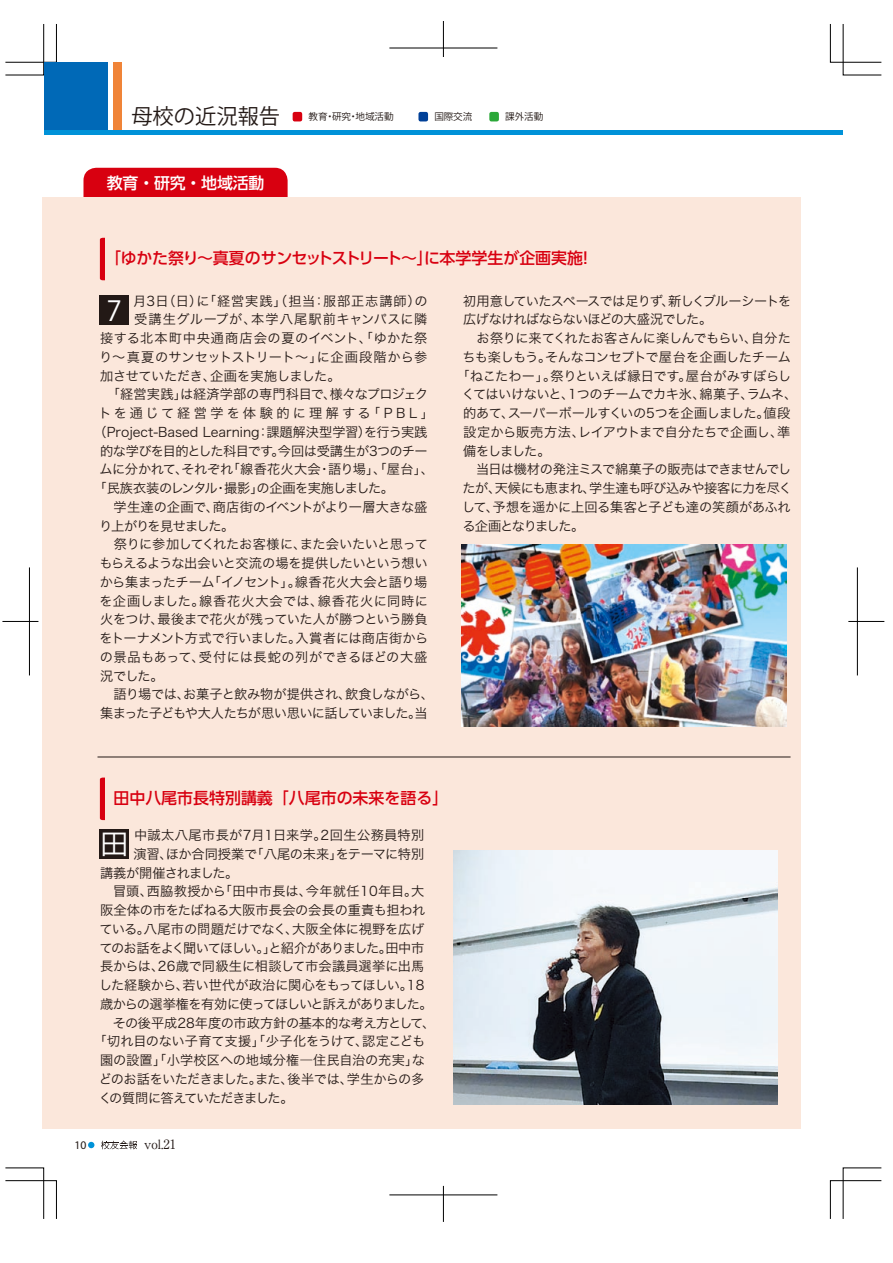
<style>
.page{position:relative;width:893px;height:1263px;background:#fff}
.page>*{position:absolute;margin:0;border:0;box-sizing:border-box;transform-origin:0 0}
.t1{font:27.6px "Koz Go Pro";color:#fff}
.t2{font:21.3px "Koz Go Pro";color:#231916}
.t3{font:500 15.9px "UD Shin Go Pro";color:#d80010}
.t4{font:500 15.9px "UD Shin Go Pro";letter-spacing:-.015em;color:#fff}
.t5{font:13.2px "Hira Kaku Pro W3";letter-spacing:-.02em;color:#231916}
.t6{font:13.2px "Hira Kaku Pro W3";letter-spacing:-.045em;color:#231916}
.t7{font:13.2px "Hira Kaku Pro W3";letter-spacing:-.04em;color:#231916}
.t8{font:13.2px "Hira Kaku Pro W3";letter-spacing:.03em;color:#231916}
.t9{font:13.2px "Hira Kaku Pro W3";letter-spacing:-.075em;color:#231916}
.t10{font:13.2px "Hira Kaku Pro W3";letter-spacing:-.055em;color:#231916}
.t11{font:13.2px "Hira Kaku Pro W3";color:#231916}
.t12{font:13.2px "Hira Kaku Pro W3";letter-spacing:-.09em;color:#231916}
.t13{font:13.2px "Hira Kaku Pro W3";letter-spacing:.065em;color:#231916;scale:1.2 1}
.t14{font:13.2px "Hira Kaku Pro W3";letter-spacing:-.05em;color:#231916}
.t15{font:13.2px "Hira Kaku Pro W3";letter-spacing:-.065em;color:#231916}
.t16{font:13.2px "Hira Kaku Pro W3";letter-spacing:-.02em;color:#231916;scale:1.2 1}
.t17{font:13.2px "Hira Kaku Pro W3";letter-spacing:.01em;color:#231916}
.t18{font:13.2px "Hira Kaku Pro W3";letter-spacing:.045em;color:#231916}
.t19{font:13.2px "Hira Kaku Pro W3";letter-spacing:.005em;color:#231916}
.t20{font:13.2px "Hira Kaku Pro W3";letter-spacing:.05em;color:#231916}
.t21{font:13.2px "Hira Kaku Pro W3";letter-spacing:.03em;color:#231916;scale:1.2 1}
.t22{font:13.2px "Hira Kaku Pro W3";letter-spacing:.045em;color:#231916;scale:1.2 1}
.t23{font:13.2px "Hira Kaku Pro W3";letter-spacing:.23em;color:#231916}
.t24{font:13.2px "Hira Kaku Pro W3";letter-spacing:-.06em;color:#231916}
.t25{font:13.2px "Hira Kaku Pro W3";letter-spacing:-.085em;color:#231916}
.t26{font:13.2px "Hira Kaku Pro W3";letter-spacing:-.105em;color:#231916}
.t27{font:12.75px "Ryumin Pro";color:#231916}
.t28{font:11.7px "Myriad Pro";color:#231916}
.t29{font:9.6px "Koz Go Pro";letter-spacing:-.01em;color:#231916}
</style>
<div class="page">
<svg style="left:5px;top:1167px;width:52px;height:52px"></svg>
<svg style="left:5px;top:24px;width:52px;height:51px"></svg>
<svg style="left:830px;top:24px;width:52px;height:51px"></svg>
<svg style="left:830px;top:1167px;width:52px;height:52px"></svg>
<hr style="left:2px;top:621px;width:36px;height:1px;background:#000">
<hr style="left:29px;top:567px;width:1px;height:108px;background:#000">
<hr style="left:848px;top:621px;width:36px;height:1px;background:#000">
<hr style="left:857px;top:567px;width:1px;height:108px;background:#000">
<hr style="left:389px;top:48px;width:108px;height:1px;background:#000">
<hr style="left:443px;top:21px;width:1px;height:36px;background:#000">
<hr style="left:389px;top:1195px;width:108px;height:1px;background:#000">
<hr style="left:443px;top:1186px;width:1px;height:36px;background:#000">
<div style="left:83px;top:168px;width:205px;height:47px;background:#d80010;border-radius:13px"></div>
<div style="left:43px;top:198px;width:758px;height:931px;background:#fbe7db"></div>
<svg style="left:101px;top:1141px;width:36px;height:8px"></svg>
<svg style="left:88px;top:1142px;width:6px;height:6px"></svg>
<div style="left:44px;top:62px;width:63px;height:73px;background:#0069b7"></div>
<div style="left:113px;top:62px;width:8px;height:73px;background:#f08438"></div>
<div style="left:44px;top:130px;width:799px;height:5px;background:#0092d8"></div>
<div style="left:293px;top:112px;width:9px;height:9px;background:#d80010;border-radius:2px"></div>
<div style="left:489px;top:112px;width:10px;height:9px;background:#2ba839;border-radius:2px"></div>
<div style="left:418px;top:112px;width:10px;height:9px;background:#004098;border-radius:2px"></div>
<img style="left:462px;top:544px;width:325px;height:183px">
<svg style="left:100px;top:777px;width:5px;height:43px"></svg>
<svg style="left:100px;top:238px;width:5px;height:42px"></svg>
<div style="left:99px;top:295px;width:29px;height:30px;background:#231916"></div>
<div style="left:99px;top:829px;width:30px;height:30px;background:#231916"></div>
<hr style="left:98px;top:757px;width:692px;height:1px;background:#231916">
<img style="left:453px;top:850px;width:325px;height:254px">
<p class="t2" style="left:131px;top:102px;width:150px">母校の近況報告</p>
<p class="t4" style="left:107px;top:170px;width:159px">教育・研究・地域活動</p>
<p class="t29" style="left:309px;top:111px;width:87px">教育・研究・地域活動</p>
<p class="t29" style="left:434px;top:111px;width:39px">国際交流</p>
<p class="t29" style="left:505px;top:111px;width:40px">課外活動</p>
<p class="t3" style="left:105px;top:245px;width:490px">「ゆかた祭り～真夏のサンセットストリート～」に本学学生が企画実施！</p>
<p class="t1" style="left:106px;top:293px;width:17px">7</p>
<p class="t10" style="left:463px;top:289px;width:330px">初用意していたスペースでは足りず、新しくブルーシートを</p>
<p class="t24" style="left:463px;top:308px;width:251px">広げなければならないほどの大盛況でした。</p>
<p class="t5" style="left:463px;top:326px;width:329px">　お祭りに来てくれたお客さんに楽しんでもらい、自分た</p>
<p class="t5" style="left:462px;top:345px;width:330px">ちも楽しもう。そんなコンセプトで屋台を企画したチーム</p>
<p class="t5" style="left:456px;top:364px;width:336px">「ねこたわー」。祭りといえば縁日です。屋台がみすぼらし</p>
<p class="t5" style="left:462px;top:383px;width:337px">くてはいけないと、1つのチームでカキ氷、綿菓子、ラムネ、</p>
<p class="t5" style="left:463px;top:401px;width:329px">的あて、スーパーボールすくいの5つを企画しました。値段</p>
<p class="t5" style="left:463px;top:420px;width:329px">設定から販売方法、レイアウトまで自分たちで企画し、準</p>
<p class="t5" style="left:463px;top:439px;width:89px">備をしました。</p>
<p class="t6" style="left:463px;top:458px;width:330px">　当日は機材の発注ミスで綿菓子の販売はできませんでし</p>
<p class="t14" style="left:463px;top:476px;width:331px">たが、天候にも恵まれ、学生達も呼び込みや接客に力を尽く</p>
<p class="t5" style="left:462px;top:495px;width:330px">して、予想を遥かに上回る集客と子ども達の笑顔があふれ</p>
<p class="t26" style="left:462px;top:514px;width:123px">る企画となりました。</p>
<p class="t13" style="left:100px;top:289px;width:274px">　　月3日（日）に「経営実践」（担当：服部正志講師）の</p>
<p class="t22" style="left:100px;top:308px;width:274px">　　受講生グループが、本学八尾駅前キャンパスに隣</p>
<p class="t18" style="left:100px;top:326px;width:329px">接する北本町中央通商店会の夏のイベント、「ゆかた祭</p>
<p class="t19" style="left:99px;top:345px;width:330px">り～真夏のサンセットストリート～」に企画段階から参</p>
<p class="t5" style="left:100px;top:364px;width:242px">加させていただき、企画を実施しました。</p>
<p class="t5" style="left:100px;top:383px;width:330px">　「経営実践」は経済学部の専門科目で、様々なプロジェク</p>
<p class="t23" style="left:99px;top:401px;width:337px">トを通じて経営学を体験的に理解する「PBL」</p>
<p class="t11" style="left:93px;top:420px;width:335px">（Project-Based Learning：課題解決型学習）を行う実践</p>
<p class="t7" style="left:100px;top:439px;width:329px">的な学びを目的とした科目です。今回は受講生が3つのチー</p>
<p class="t5" style="left:100px;top:458px;width:336px">ムに分かれて、それぞれ「線香花火大会・語り場」、「屋台」、</p>
<p class="t6" style="left:93px;top:476px;width:302px">「民族衣装のレンタル・撮影」の企画を実施しました。</p>
<p class="t5" style="left:100px;top:495px;width:329px">　学生達の企画で、商店街のイベントがより一層大きな盛</p>
<p class="t25" style="left:99px;top:514px;width:137px">り上がりを見せました。</p>
<p class="t5" style="left:100px;top:533px;width:329px">　祭りに参加してくれたお客様に、また会いたいと思って</p>
<p class="t6" style="left:99px;top:551px;width:330px">もらえるような出会いと交流の場を提供したいという想い</p>
<p class="t7" style="left:100px;top:570px;width:329px">から集まったチーム「イノセント」。線香花火大会と語り場</p>
<p class="t20" style="left:100px;top:589px;width:330px">を企画しました。線香花火大会では、線香花火に同時に</p>
<p class="t5" style="left:100px;top:608px;width:329px">火をつけ、最後まで花火が残っていた人が勝つという勝負</p>
<p class="t5" style="left:100px;top:626px;width:330px">をトーナメント方式で行いました。入賞者には商店街から</p>
<p class="t8" style="left:100px;top:645px;width:329px">の景品もあって、受付には長蛇の列ができるほどの大盛</p>
<p class="t5" style="left:100px;top:664px;width:65px">況でした。</p>
<p class="t5" style="left:100px;top:683px;width:335px">　語り場では、お菓子と飲み物が提供され、飲食しながら、</p>
<p class="t9" style="left:100px;top:701px;width:329px">集まった子どもや大人たちが思い思いに話していました。当</p>
<p class="t3" style="left:113px;top:785px;width:336px">田中八尾市長特別講義「八尾市の未来を語る」</p>
<p class="t21" style="left:100px;top:823px;width:272px">　　中誠太八尾市長が7月1日来学。2回生公務員特別</p>
<p class="t16" style="left:100px;top:842px;width:272px">　　演習、ほか合同授業で「八尾の未来」をテーマに特別</p>
<p class="t10" style="left:100px;top:861px;width:140px">講義が開催されました。</p>
<p class="t8" style="left:100px;top:879px;width:326px">　冒頭、西脇教授から「田中市長は、今年就任10年目。大</p>
<p class="t5" style="left:100px;top:898px;width:327px">阪全体の市をたばねる大阪市長会の会長の重責も担われ</p>
<p class="t5" style="left:99px;top:917px;width:327px">ている。八尾市の問題だけでなく、大阪全体に視野を広げ</p>
<p class="t12" style="left:99px;top:936px;width:327px">てのお話をよく聞いてほしい。」と紹介がありました。田中市</p>
<p class="t5" style="left:100px;top:954px;width:326px">長からは、26歳で同級生に相談して市会議員選挙に出馬</p>
<p class="t5" style="left:99px;top:973px;width:327px">した経験から、若い世代が政治に関心をもってほしい。18</p>
<p class="t15" style="left:100px;top:992px;width:334px">歳からの選挙権を有効に使ってほしいと訴えがありました。</p>
<p class="t5" style="left:100px;top:1011px;width:337px">　その後平成28年度の市政方針の基本的な考え方として、</p>
<p class="t5" style="left:93px;top:1029px;width:333px">「切れ目のない子育て支援」「少子化をうけて、認定こども</p>
<p class="t17" style="left:100px;top:1048px;width:326px">園の設置」「小学校区への地域分権―住民自治の充実」な</p>
<p class="t6" style="left:99px;top:1067px;width:327px">どのお話をいただきました。また、後半では、学生からの多</p>
<p class="t9" style="left:99px;top:1086px;width:196px">くの質問に答えていただきました。</p>
<p class="t1" style="left:101px;top:826px;width:29px">田</p>
<p class="t28" style="left:74px;top:1138px;width:13px">10</p>
<p class="t27" style="left:144px;top:1134px;width:33px">vol.21</p>
</div>
